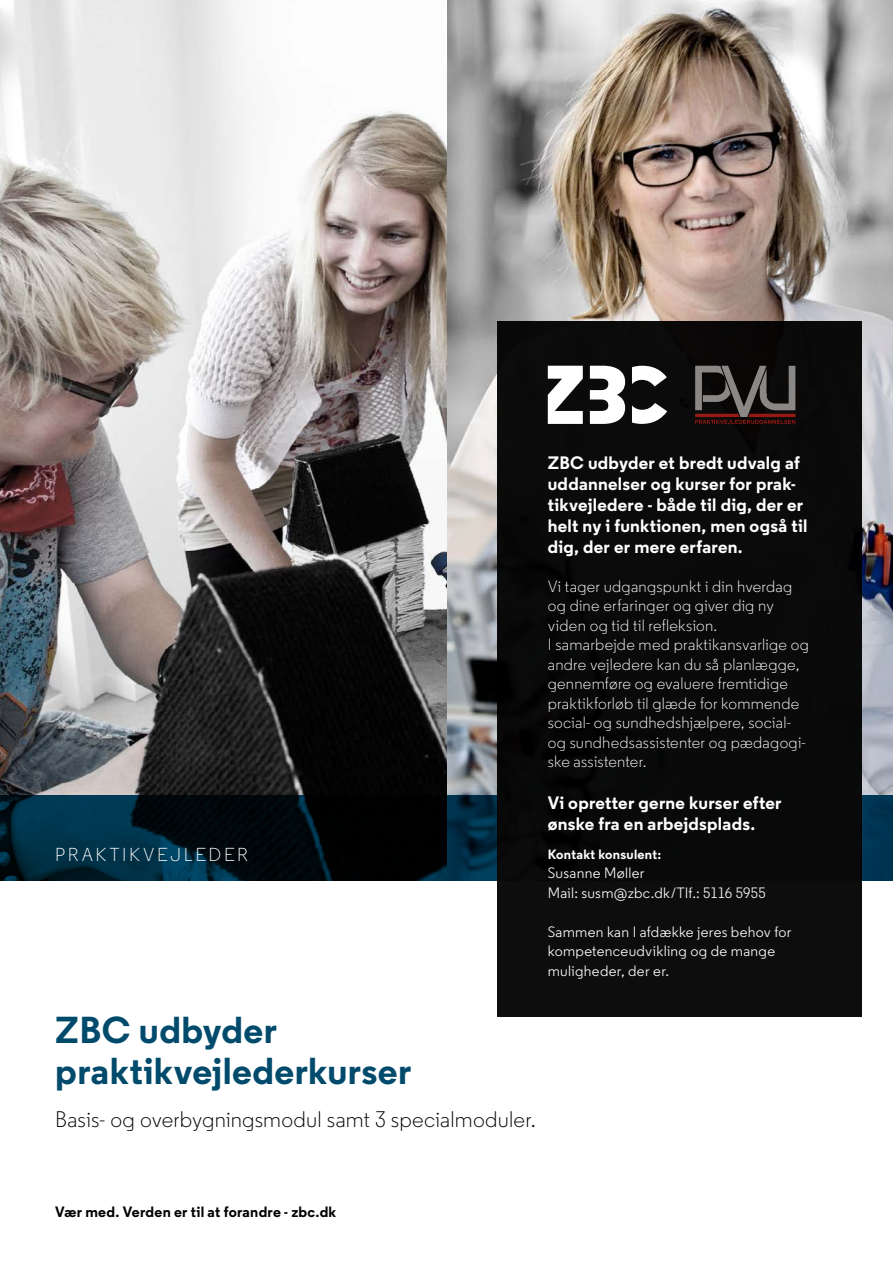
<style>
.page{position:relative;width:893px;height:1263px;background:#fff}
.page>*{position:absolute;margin:0;border:0;box-sizing:border-box;transform-origin:0 0}
.Forsideoverskrift_-_H2{font:700 37.5px "Regular PRO";letter-spacing:.01em;color:#004a6c}
.Forside_-_overunderskrift{font:300 22.5px "Regular PRO";letter-spacing:.01em;color:#000}
.Bjælkebudskab{font:300 18.75px "Regular PRO";letter-spacing:.14em;color:#fff}
.Boxtitel{font:700 18px/21px "Regular PRO";letter-spacing:.015em;color:#fff}
.Brød_-_P{font:700 18px/21px "Regular PRO";letter-spacing:.015em;color:#fff}
.Brød_-_P-2{font:300 16.5px/19.5px "Regular PRO";letter-spacing:.015em;color:#fff}
.Brød_-_P-3{font:15px/19.5px "Regular PRO";letter-spacing:.02em;color:#fff}
.Mellemrubrik_-_H3{font:700 15px "Regular PRO";letter-spacing:.015em;color:#000}
.Brød_-_P-4{font:700 13.5px "Regular PRO";letter-spacing:.02em;color:#fff}
</style>
<div class="page">
<img style="left:0;top:0;width:893px;height:795px">
<div style="left:862px;top:795px;width:31px;height:85px;background:#003452"></div>
<svg style="left:0;top:795px;width:497px;height:85px;background:#001824"></svg>
<div style="left:497px;top:321px;width:365px;height:695px;background:#0a0a0b"></div>
<svg style="left:695px;top:366px;width:100px;height:58px"></svg>
<svg style="left:632px;top:366px;width:35px;height:20px"></svg>
<svg style="left:632px;top:403px;width:35px;height:21px"></svg>
<svg style="left:548px;top:366px;width:35px;height:58px"></svg>
<svg style="left:590px;top:366px;width:35px;height:58px"></svg>
<h1 class="Bjælkebudskab" style="left:55px;top:843px;width:194px">PRAKTIKVEJLEDER</h1>
<h3 class="Boxtitel" style="left:548px;top:451px;width:261px">ZBC udbyder et bredt udvalg af uddannelser og kurser for prak&shy;tikvejledere - både til dig, der er helt ny i funktionen, men også til dig, der er mere erfaren.</h3>
<p class="Brød_-_P-2" style="left:548px;top:576px;width:246px">Vi tager udgangspunkt i din hverdag og dine erfaringer og giver dig ny viden og tid til refleksion.</p>
<p class="Brød_-_P-2" style="left:548px;top:635px;width:263px">I samarbejde med praktikansvarlige og andre vejledere kan du så planlægge, gennemføre og evaluere fremtidige praktikforløb til glæde for kommende social- og sundhedshjælpere, social&shy;og sundhedsassistenter og pædagogi&shy;ske assistenter.</p>
<p class="Brød_-_P" style="left:548px;top:792px;width:235px">Vi opretter gerne kurser efter ønske fra en arbejdsplads.</p>
<p class="Brød_-_P-4" style="left:548px;top:845px;width:115px">Kontakt konsulent:</p>
<p class="Brød_-_P-3" style="left:548px;top:863px;width:220px">Susanne Møller<br>Mail: susm@zbc.dk/Tlf.: 5116 5955</p>
<p class="Brød_-_P-3" style="left:548px;top:922px;width:245px">Sammen kan I afdække jeres behov for kompetenceudvikling og de mange muligheder, der er.</p>
<h2 class="Forsideoverskrift_-_H2" style="left:55px;top:1006px;width:223px">ZBC udbyder</h2>
<h2 class="Forsideoverskrift_-_H2" style="left:55px;top:1046px;width:358px">praktikvejlederkurser</h2>
<h2 class="Forside_-_overunderskrift" style="left:55px;top:1105px;width:482px">Basis- og overbygningsmodul samt 3 specialmoduler.</h2>
<h3 class="Mellemrubrik_-_H3" style="left:55px;top:1202px;width:282px">Vær med. Verden er til at forandre - zbc.dk</h3>
</div>
